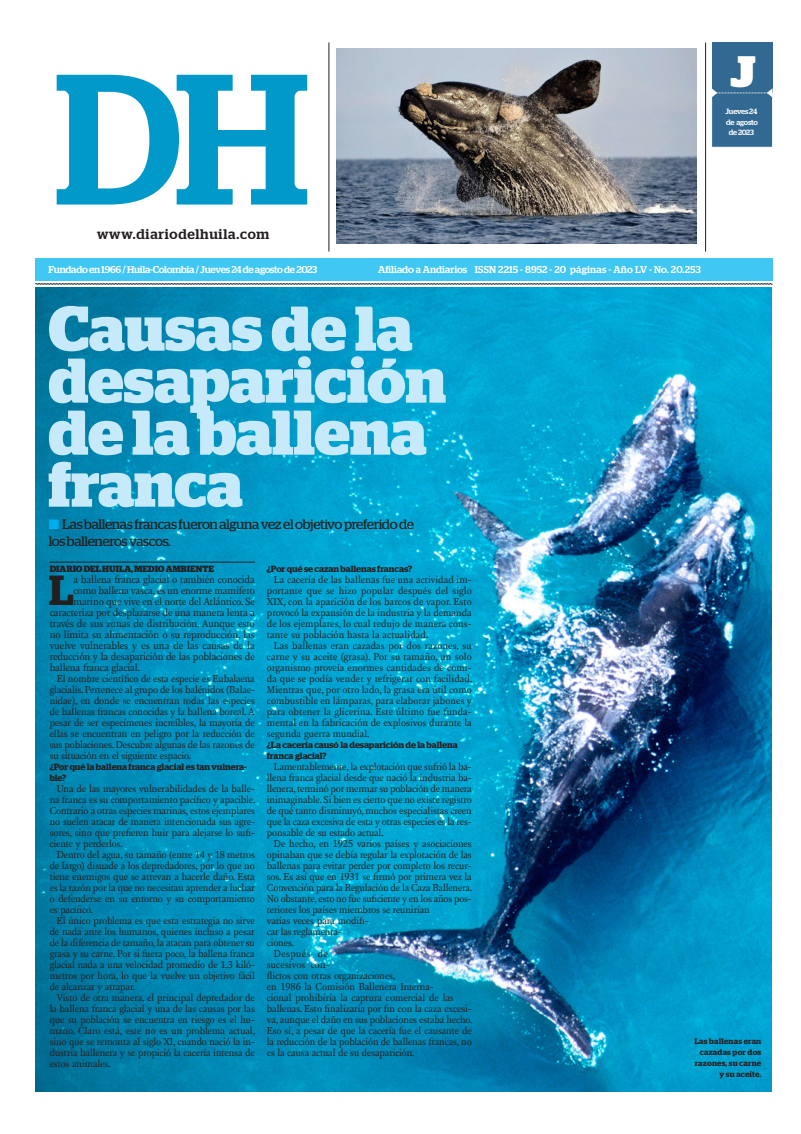
<style>
.page{position:relative;width:801px;height:1134px;background:#fff}
.page>*{position:absolute;margin:0;border:0;box-sizing:border-box;transform-origin:0 0}
.t1{font:500 185.4px "Stag";color:#0099c9}
.TITULO_1{font:700 63px/52px "Stag";color:#c6eafa}
.t2{font:900 44px "Stag";color:#fff}
.TEXTO_UNO{font:600 42px "Stag";color:#231f20}
.t3{font:500 14px "Stag";letter-spacing:.05em;color:#231f20}
.SUMARIO{font:13.7px/16.5px "Stag";letter-spacing:-.025em;color:#231f20}
.TEXTO_UNO-2{font:10.6px "New Fournier BP";letter-spacing:-.01em;color:#231f20}
.TEXTO{font:10.2px/11px "New Fournier BP";letter-spacing:-.01em;color:#231f20;text-align:justify}
.t4{font:500 10px "Stag";letter-spacing:-.025em;color:#fff}
.t5{font:500 10px "Stag";letter-spacing:.02em;color:#fff}
.t6{font:500 10px "Stag";color:#fff}
.INTERTITULO{font:600 9px/11px "Stag";color:#231f20}
.CREDITO_1{font:700 9px "Stag";color:#231f20}
.PIE_DE_FOTO{font:600 8px/11px "Stag";letter-spacing:.025em;color:#231f20;text-align:right}
.t7{font:500 7.6px "Stag";letter-spacing:-.035em;color:#fff}
.s1{color:#00aeef}
</style>
<div class="page">
<img style="left:35px;top:288px;width:736px;height:803px">
<svg style="left:35px;top:283px;width:738px;height:2px"></svg>
<hr style="left:329px;top:43px;width:1px;height:209px;background:#231f20">
<hr style="left:705px;top:43px;width:1px;height:209px;background:#231f20">
<div style="left:711px;top:92px;width:62px;height:56px;background:#326992;border:1px solid #fff"></div>
<div style="left:711px;top:43px;width:61px;height:50px;background:#326992"></div>
<svg style="left:711px;top:88px;width:62px;height:10px"></svg>
<div style="left:35px;top:258px;width:737px;height:22px;background:#40c7f4"></div>
<img style="left:337px;top:48px;width:360px;height:196px">
<hr style="left:50px;top:562px;width:205px;height:1px;background:#231f20">
<p class="t1" style="left:55px;top:30px;width:256px">DH</p>
<p class="t3" style="left:97px;top:226px;width:174px">www.diariodelhuila.com</p>
<p class="t2" style="left:730px;top:45px;width:27px">J</p>
<p class="t7" style="left:725px;top:107px;width:33px">Jueves 24</p>
<p class="t7" style="left:726px;top:118px;width:33px">de agosto</p>
<p class="t7" style="left:729px;top:128px;width:27px">de 2023</p>
<p class="t4" style="left:48px;top:264px;width:270px">Fundado en 1966 / Huila-Colombia / Jueves 24 de agosto de 2023</p>
<p class="t6" style="left:378px;top:264px;width:91px">Afiliado a Andiarios</p>
<p class="t5" style="left:475px;top:263px;width:227px">ISSN 2215 - 8952 - 20 páginas - Año LV - No. 20.253</p>
<p class="TITULO_1" style="left:48px;top:303px;width:399px">Causas de la desaparición de la ballena franca</p>
<p class="SUMARIO" style="left:49px;top:516px;width:367px"><span class="s1">■</span> Las ballenas francas fueron alguna vez el objetivo preferido de los balleneros vascos.</p>
<p class="CREDITO_1" style="left:50px;top:564px;width:166px">DIARIO DEL HUILA, MEDIO AMBIENTE</p>
<p class="TEXTO_UNO" style="left:49px;top:566px;width:26px">L</p>
<p class="TEXTO_UNO-2" style="left:73px;top:573px;width:183px">a ballena franca glacial o también conocida</p>
<p class="INTERTITULO" style="left:267px;top:564px;width:147px">¿Por qué se cazan ballenas francas?</p>
<p class="TEXTO" style="left:267px;top:574px;width:206px;text-indent:7px">La cacería de las ballenas fue una actividad im&shy;portante que se hizo popular después del siglo XIX, con la aparición de los barcos de vapor. Esto provocó la expansión de la industria y la demanda de los ejemplares, lo cual redujo de manera cons&shy;tante su población hasta la actualidad.</p>
<p class="TEXTO" style="left:267px;top:640px;width:207px;text-indent:7px">Las ballenas eran cazadas por dos razones, su carne y su aceite (grasa). Por su tamaño, un solo organismo proveía enormes cantidades de comi&shy;da que se podía vender y refrigerar con facilidad.<br>Mientras que, por otro lado, la grasa era útil como combustible en lámparas, para elaborar jabones y para obtener la glicerina. Este último fue funda&shy;mental en la fabricación de explosivos durante la segunda guerra mundial.</p>
<p class="INTERTITULO" style="left:267px;top:740px;width:192px">¿La cacería causó la desaparición de la ballena franca glacial?</p>
<p class="TEXTO" style="left:267px;top:761px;width:206px;text-indent:7px">Lamentablemente, la explotación que sufrió la ba&shy;llena franca glacial desde que nació la industria ba&shy;llenera, terminó por mermar su población de manera inimaginable. Si bien es cierto que no existe registro de qué tanto disminuyó, muchos especialistas creen que la caza excesiva de esta y otras especies es la res&shy;ponsable de su estado actual.</p>
<p class="TEXTO" style="left:267px;top:838px;width:207px;text-align:left;text-indent:7px">De hecho, en 1925 varios países y asociaciones opinaban que se debía regular la explotación de las ballenas para evitar perder por completo los recur&shy;sos. Es así que en 1931 se firmó por primera vez la Convención para la Regulación de la Caza Ballenera.<br>No obstante, esto no fue suficiente y en los años pos&shy;teriores los países miembros se reunirían<br>varias veces para modifi-<br>car las reglamenta-<br>ciones.</p>
<p class="TEXTO" style="left:267px;top:948px;width:207px;text-align:left;text-indent:7px">Después de<br>sucesivos con-<br>flictos con otras organizaciones,<br>en 1986 la Comisión Ballenera Interna-<br>cional prohibiría la captura comercial de las ballenas. Esto finalizaría por fin con la caza excesi&shy;va, aunque el daño en sus poblaciones estaba hecho.<br>Eso sí, a pesar de que la cacería fue el causante de la reducción de la población de ballenas francas, no es la causa actual de su desaparición.</p>
<p class="TEXTO_UNO-2" style="left:73px;top:584px;width:183px">como ballena vasca, es un enorme mamífero</p>
<p class="TEXTO_UNO-2" style="left:73px;top:595px;width:183px">marino que vive en el norte del Atlántico. Se</p>
<p class="TEXTO_UNO-2" style="left:50px;top:606px;width:207px">caracteriza por desplazarse de una manera lenta a</p>
<p class="TEXTO_UNO-2" style="left:50px;top:617px;width:207px">través de sus zonas de distribución. Aunque esto</p>
<p class="TEXTO_UNO-2" style="left:50px;top:628px;width:207px">no limita su alimentación o su reproducción, las</p>
<p class="TEXTO_UNO-2" style="left:50px;top:639px;width:207px">vuelve vulnerables y es una de las causas de la</p>
<p class="TEXTO_UNO-2" style="left:50px;top:650px;width:207px">reducción y la desaparición de las poblaciones de</p>
<p class="TEXTO_UNO-2" style="left:50px;top:661px;width:92px">ballena franca glacial.</p>
<p class="TEXTO" style="left:50px;top:673px;width:207px;text-indent:7px">El nombre científico de esta especie es Eubalaena glacialis. Pertenece al grupo de los balénidos (Balae&shy;nidae), en donde se encuentran todas las especies de ballenas francas conocidas y la ballena boreal. A pesar de ser especímenes increíbles, la mayoría de ellas se encuentran en peligro por la reducción de sus poblaciones. Descubre algunas de las razones de su situación en el siguiente espacio.</p>
<p class="INTERTITULO" style="left:50px;top:762px;width:199px">¿Por qué la ballena franca glacial es tan vulnera&shy;ble?</p>
<p class="TEXTO" style="left:50px;top:783px;width:207px;text-indent:7px">Una de las mayores vulnerabilidades de la balle&shy;na franca es su comportamiento pacífico y apacible.<br>Contrario a otras especies marinas, estos ejemplares no suelen atacar de manera intencionada sus agre&shy;sores, sino que prefieren huir para alejarse lo sufi&shy;ciente y perderlos.</p>
<p class="TEXTO" style="left:50px;top:849px;width:207px;text-indent:7px">Dentro del agua, su tamaño (entre 14 y 18 metros de largo) disuade a los depredadores, por lo que no tiene enemigos que se atrevan a hacerle daño. Esta es la razón por la que no necesitan aprender a luchar o defenderse en su entorno y su comportamiento es pacífico.</p>
<p class="TEXTO" style="left:50px;top:915px;width:207px;text-indent:7px">El único problema es que esta estrategia no sirve de nada ante los humanos, quienes incluso a pesar de la diferencia de tamaño, la atacan para obtener su grasa y su carne. Por si fuera poco, la ballena franca glacial nada a una velocidad promedio de 1.3 kiló&shy;metros por hora, lo que la vuelve un objetivo fácil de alcanzar y atrapar.</p>
<p class="TEXTO" style="left:50px;top:992px;width:207px;text-indent:7px">Visto de otra manera, el principal depredador de la ballena franca glacial y una de las causas por las que su población se encuentra en riesgo es el hu&shy;mano. Claro está, este no es un problema actual, sino que se remonta al siglo XI, cuando nació la in&shy;dustria ballenera y se propició la cacería intensa de estos animales.</p>
<p class="PIE_DE_FOTO" style="left:694px;top:1036px;width:68px">Las ballenas eran cazadas por dos razones, su carne y su aceite.</p>
</div>
